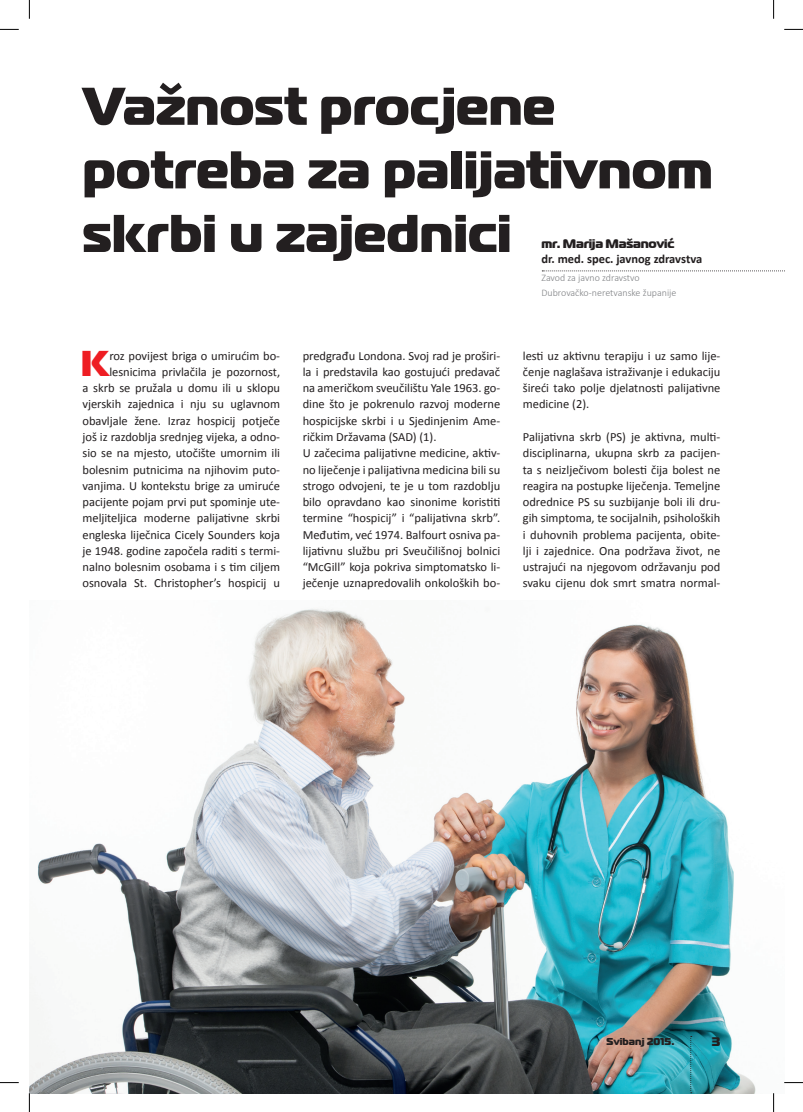
<style>
.page{position:relative;width:803px;height:1112px;background:#fff}
.page>*{position:absolute;margin:0;border:0;box-sizing:border-box;transform-origin:0 0}
.t1{font:800 53px/63.5px "Magistral";color:#231f20}
.t2{font:800 35.75px "Magistral";color:#ee1d23}
.t3{font:12.5px/16.2px "Calibri";letter-spacing:-.005em;color:#231f20;text-align:justify}
.t4{font:700 12.5px "Calibri";color:#231f20}
.t5{font:800 12.5px "Magistral";letter-spacing:-.02em;color:#231f20}
.t6{font:300 10px/15px "Calibri";color:#808285}
.t7{font:800 10px "Magistral";color:#231f20}
</style>
<div class="page">
<img style="left:29px;top:608px;width:727px;height:484px">
<svg style="left:542px;top:270px;width:241px;height:1px"></svg>
<svg style="left:690px;top:1035px;width:2px;height:57px"></svg>
<svg style="left:0;top:29px;width:19px;height:1px"></svg>
<svg style="left:784px;top:29px;width:19px;height:1px"></svg>
<svg style="left:0;top:1082px;width:19px;height:1px"></svg>
<svg style="left:784px;top:1082px;width:19px;height:1px"></svg>
<svg style="left:29px;top:0;width:1px;height:19px"></svg>
<svg style="left:29px;top:1092px;width:1px;height:19px"></svg>
<svg style="left:773px;top:0;width:1px;height:19px"></svg>
<svg style="left:773px;top:1093px;width:1px;height:18px"></svg>
<h1 class="t1" style="left:83px;top:74px;width:632px">Važnost procjene potreba za palijativnom skrbi u zajednici</h1>
<p class="t5" style="left:541px;top:235px;width:134px">mr. Marija Mašanović</p>
<p class="t4" style="left:541px;top:250px;width:162px">dr. med. spec. javnog zdravstva</p>
<p class="t6" style="left:541px;top:270px;width:136px">Zavod za javno zdravstvo<br>Dubrovačko-neretvanske županije</p>
<h2 class="t2" style="left:81px;top:340px;width:30px">K</h2>
<p class="t3" style="left:83px;top:347px;width:199px;text-align:right">roz povijest briga o umirućim bo&shy;lesnicima privlačila je pozornost,<br>a skrb se pružala u domu ili u sklopu vjerskih zajednica i nju su uglavnom obavljale žene. Izraz hospicij potječe još iz razdoblja srednjeg vijeka, a odno&shy;sio se na mjesto, utočište umornim ili bolesnim putnicima na njihovim puto&shy;vanjima. U kontekstu brige za umiruće pacijente pojam prvi put spominje ute&shy;meljiteljica moderne palijativne skrbi engleska liječnica Cicely Sounders koja je 1948. godine započela raditi s termi&shy;nalno bolesnim osobama i s tim ciljem osnovala St. Christopher’s hospicij u</p>
<p class="t3" style="left:303px;top:347px;width:199px;text-align:left">predgrađu Londona. Svoj rad je proširi&shy;la i predstavila kao gostujući predavač na američkom sveučilištu Yale 1963. go&shy;dine što je pokrenulo razvoj moderne hospicijske skrbi i u Sjedinjenim Ame&shy;ričkim Državama (SAD) (1).<br>U začecima palijativne medicine, aktiv&shy;no liječenje i palijativna medicina bili su strogo odvojeni, te je u tom razdoblju bilo opravdano kao sinonime koristiti termine “hospicij” i “palijativna skrb”.<br>Međutim, već 1974. Balfourt osniva pa&shy;lijativnu službu pri Sveučilišnoj bolnici “McGill” koja pokriva simptomatsko li&shy;ječenje uznapredovalih onkoloških bo-</p>
<p class="t3" style="left:523px;top:347px;width:199px">lesti uz aktivnu terapiju i uz samo lije&shy;čenje naglašava istraživanje i edukaciju šireći tako polje djelatnosti palijativne medicine (2).</p>
<p class="t3" style="left:523px;top:428px;width:199px">Palijativna skrb (PS) je aktivna, multi&shy;disciplinarna, ukupna skrb za pacijen&shy;ta s neizlječivom bolesti čija bolest ne reagira na postupke liječenja. Temeljne odrednice PS su suzbijanje boli ili dru&shy;gih simptoma, te socijalnih, psiholoških i duhovnih problema pacijenta, obite&shy;lji i zajednice. Ona podržava život, ne ustrajući na njegovom održavanju pod svaku cijenu dok smrt smatra normal-</p>
<p class="t7" style="left:606px;top:1034px;width:69px">Svibanj 2015.</p>
<p class="t5" style="left:712px;top:1033px;width:10px">3</p>
</div>
